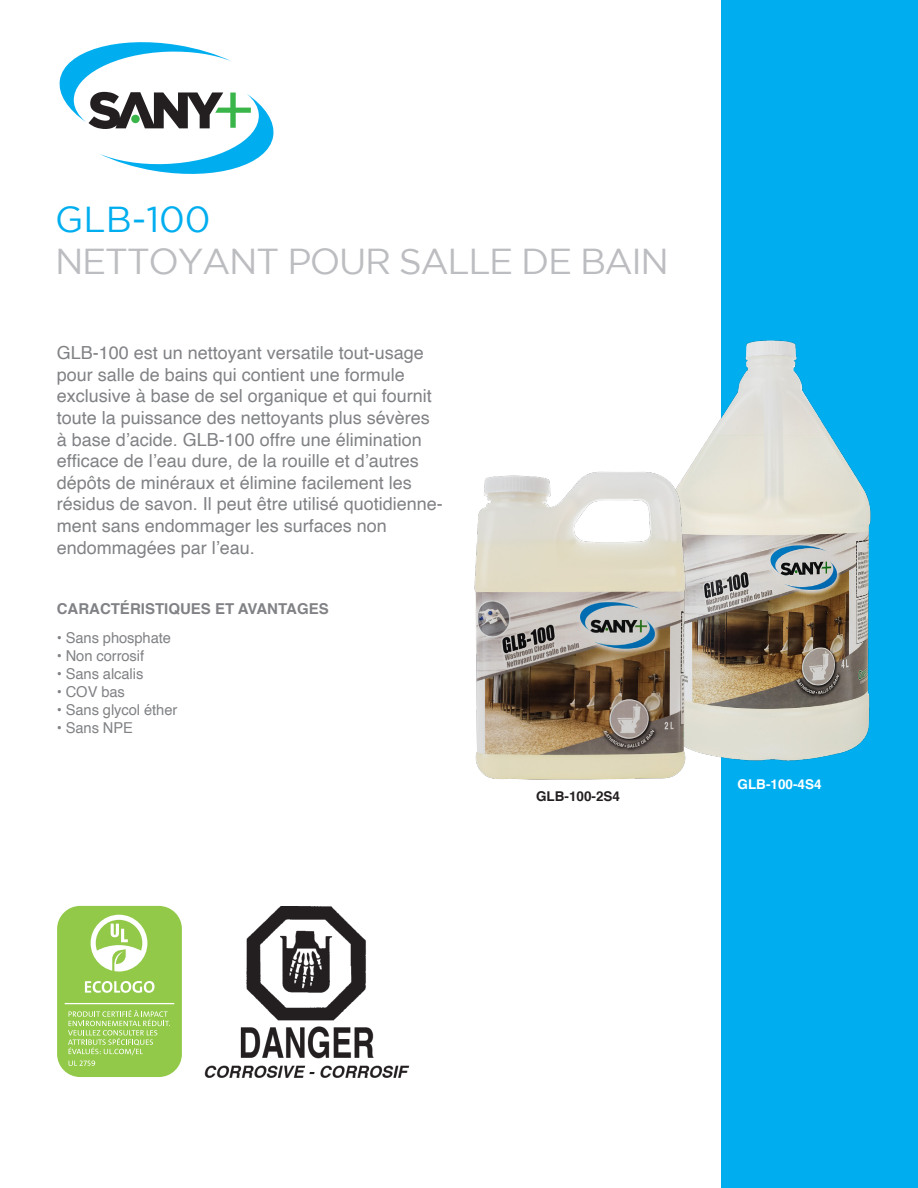
<style>
.page{position:relative;width:918px;height:1188px;background:#fff}
.page>*{position:absolute;margin:0;border:0;box-sizing:border-box;transform-origin:0 0}
.t1{font:36px "Gotham";letter-spacing:-.04em;color:#bcbdc0}
.t2{font:36px "Gotham";color:#00aeef}
.t3{font:18px/21.6px "Helvetica";color:#808285}
.t4{font:15px "Helvetica";letter-spacing:-.005em;color:#808285}
.t5{font:700 15px "Helvetica";color:#808285}
.t6{font:700 13.5px "Helvetica";color:#fff}
.t7{font:700 13.5px "Helvetica";color:#231f20}
</style>
<div class="page">
<div style="left:722px;top:0;width:196px;height:1188px;background:#00aeef"></div>
<svg style="left:60px;top:42px;width:213px;height:132px"></svg>
<img style="left:164px;top:906px;width:246px;height:172px">
<div style="left:57px;top:906px;width:125px;height:171px;background:#92c949;border-radius:23px"></div>
<svg style="left:91px;top:915px;width:56px;height:57px"></svg>
<svg style="left:69px;top:1061px;width:26px;height:5px"></svg>
<hr style="left:65px;top:1003px;width:109px;height:1px;background:#fff">
<svg style="left:85px;top:981px;width:70px;height:12px"></svg>
<svg style="left:68px;top:1010px;width:102px;height:45px"></svg>
<img style="left:795px;top:344px;width:76px;height:417px">
<img style="left:474px;top:315px;width:321px;height:532px">
<h1 class="t2" style="left:55px;top:199px;width:157px">GLB-100</h1>
<h1 class="t1" style="left:55px;top:241px;width:615px">NETTOYANT POUR SALLE DE BAIN</h1>
<p class="t3" style="left:57px;top:343px;width:388px">GLB-100 est un nettoyant versatile tout-usage pour salle de bains qui contient une formule exclusive à base de sel organique et qui fournit toute la puissance des nettoyants plus sévères à base d’acide. GLB-100 offre une élimination efficace de l’eau dure, de la rouille et d’autres dépôts de minéraux et élimine facilement les résidus de savon. Il peut être utilisé quotidienne&shy;ment sans endommager les surfaces non endommagées par l’eau.</p>
<p class="t5" style="left:57px;top:597px;width:274px">CARACTÉRISTIQUES ET AVANTAGES</p>
<p class="t4" style="left:57px;top:626px;width:116px">• Sans phosphate</p>
<p class="t4" style="left:57px;top:644px;width:89px">• Non corrosif</p>
<p class="t4" style="left:57px;top:662px;width:88px">• Sans alcalis</p>
<p class="t4" style="left:57px;top:680px;width:70px">• COV bas</p>
<p class="t4" style="left:57px;top:698px;width:122px">• Sans glycol éther</p>
<p class="t4" style="left:57px;top:716px;width:78px">• Sans NPE</p>
<p class="t7" style="left:536px;top:786px;width:86px">GLB-100-2S4</p>
<p class="t6" style="left:738px;top:773px;width:86px">GLB-100-4S4</p>
</div>
